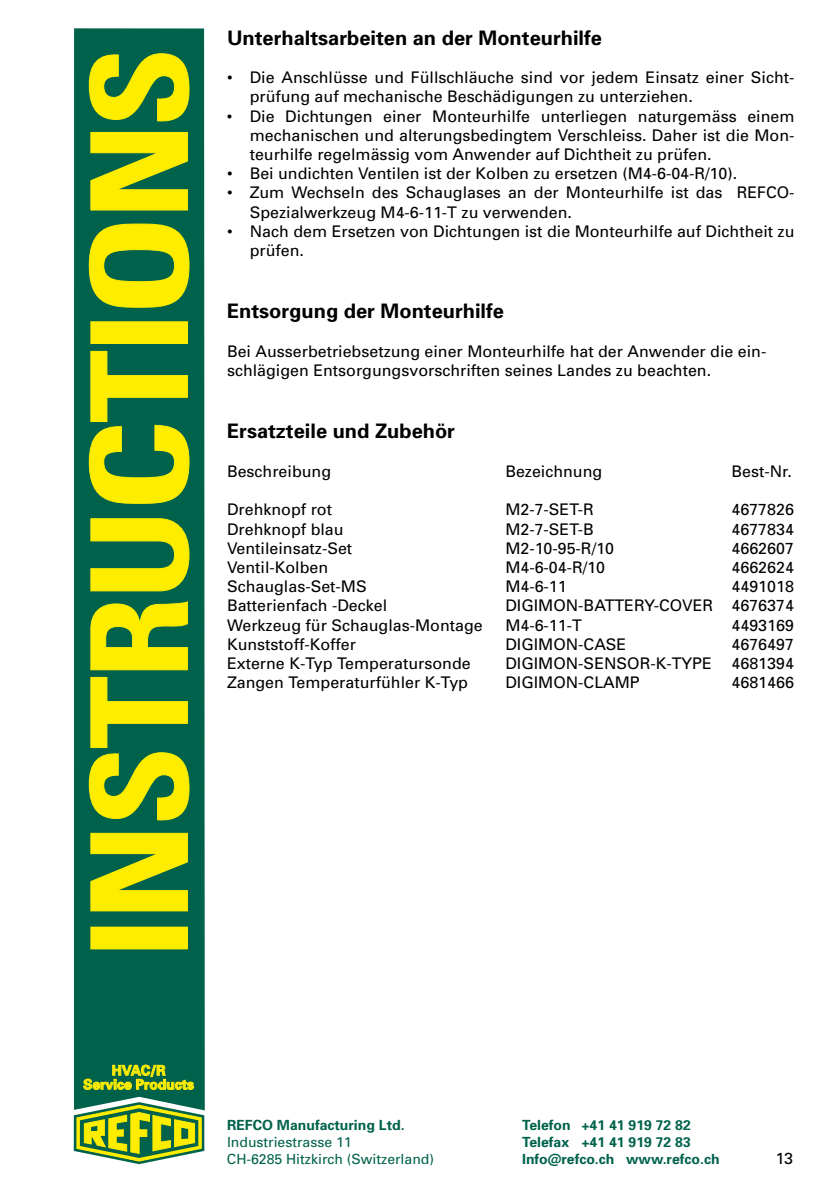
<style>
.page{position:relative;width:840px;height:1191px;background:#fff}
.page>*{position:absolute;margin:0;border:0;box-sizing:border-box;transform-origin:0 0}
.t1{font:700 20px "Univers";color:#000}
.t2{font:16px/19.2px "Univers";color:#000}
.t3{font:700 14px "Univers";color:#00624b}
.t4{font:14px "Univers";color:#00624b}
.t5{font:700 13.8px/14px "Univers";color:#ffed00;text-align:center}
</style>
<div class="page">
<svg style="left:74px;top:1110px;width:130px;height:54px"></svg>
<div style="left:74px;top:28px;width:131px;height:1082px;background:#00624b"></div>
<div style="left:91px;top:927px;width:96px;height:22px;background:#ffed00"></div>
<svg style="left:90px;top:833px;width:97px;height:78px"></svg>
<svg style="left:89px;top:677px;width:100px;height:144px"></svg>
<svg style="left:90px;top:601px;width:97px;height:69px"></svg>
<svg style="left:90px;top:518px;width:99px;height:73px"></svg>
<svg style="left:89px;top:351px;width:100px;height:152px"></svg>
<div style="left:91px;top:322px;width:96px;height:21px;background:#ffed00"></div>
<div style="left:91px;top:321px;width:96px;height:23px;border:1px solid #ffed00"></div>
<svg style="left:89px;top:224px;width:100px;height:83px"></svg>
<svg style="left:90px;top:132px;width:97px;height:78px"></svg>
<svg style="left:89px;top:53px;width:100px;height:69px"></svg>
<svg style="left:83px;top:1064px;width:111px;height:25px"></svg>
<p class="t1" style="left:227px;top:25px;width:376px">Unterhaltsarbeiten an der Monteurhilfe</p>
<p class="t2" style="left:249px;top:68px;width:546px;text-indent:-23px">• Die Anschlüsse und Füllschläuche sind vor jedem Einsatz einer Sicht&shy;prüfung auf mechanische Beschädigungen zu unterziehen.</p>
<p class="t2" style="left:249px;top:106px;width:546px;text-align:justify;text-indent:-23px">• Die Dichtungen einer Monteurhilfe unterliegen naturgemäss einem mechanischen und alterungsbedingtem Verschleiss. Daher ist die Mon&shy;teurhilfe regelmässig vom Anwender auf Dichtheit zu prüfen.</p>
<p class="t2" style="left:227px;top:164px;width:511px">• Bei undichten Ventilen ist der Kolben zu ersetzen (M4-6-04-R/10).</p>
<p class="t2" style="left:249px;top:183px;width:546px;text-indent:-23px">• Zum Wechseln des Schauglases an der Monteurhilfe ist das REFCO-<br>Spezialwerkzeug M4-6-11-T zu verwenden.</p>
<p class="t2" style="left:249px;top:221px;width:546px;text-indent:-23px">• Nach dem Ersetzen von Dichtungen ist die Monteurhilfe auf Dichtheit zu prüfen.</p>
<p class="t1" style="left:227px;top:298px;width:278px">Entsorgung der Monteurhilfe</p>
<p class="t2" style="left:227px;top:341px;width:540px">Bei Ausserbetriebsetzung einer Monteurhilfe hat der Anwender die ein&shy;schlägigen Entsorgungsvorschriften seines Landes zu beachten.</p>
<p class="t1" style="left:227px;top:418px;width:229px">Ersatzteile und Zubehör</p>
<p class="t2" style="left:227px;top:461px;width:106px">Beschreibung</p>
<p class="t2" style="left:505px;top:461px;width:98px">Bezeichnung</p>
<p class="t2" style="left:731px;top:461px;width:62px">Best-Nr.</p>
<p class="t2" style="left:227px;top:500px;width:106px">Drehknopf rot</p>
<p class="t2" style="left:505px;top:500px;width:90px">M2-7-SET-R</p>
<p class="t2" style="left:731px;top:500px;width:64px">4677826</p>
<p class="t2" style="left:227px;top:519px;width:118px">Drehknopf blau</p>
<p class="t2" style="left:505px;top:519px;width:90px">M2-7-SET-B</p>
<p class="t2" style="left:731px;top:519px;width:64px">4677834</p>
<p class="t2" style="left:227px;top:538px;width:127px">Ventileinsatz-Set</p>
<p class="t2" style="left:505px;top:538px;width:110px">M2-10-95-R/10</p>
<p class="t2" style="left:731px;top:538px;width:64px">4662607</p>
<p class="t2" style="left:227px;top:557px;width:103px">Ventil-Kolben</p>
<p class="t2" style="left:505px;top:557px;width:101px">M4-6-04-R/10</p>
<p class="t2" style="left:731px;top:557px;width:64px">4662624</p>
<p class="t2" style="left:227px;top:576px;width:141px">Schauglas-Set-MS</p>
<p class="t2" style="left:505px;top:576px;width:63px">M4-6-11</p>
<p class="t2" style="left:731px;top:576px;width:64px">4491018</p>
<p class="t2" style="left:227px;top:596px;width:162px">Batterienfach -Deckel</p>
<p class="t2" style="left:505px;top:596px;width:290px">DIGIMON-BATTERY-COVER 4676374</p>
<p class="t2" style="left:227px;top:615px;width:257px">Werkzeug für Schauglas-Montage</p>
<p class="t2" style="left:505px;top:615px;width:78px">M4-6-11-T</p>
<p class="t2" style="left:731px;top:615px;width:64px">4493169</p>
<p class="t2" style="left:227px;top:634px;width:130px">Kunststoff-Koffer</p>
<p class="t2" style="left:505px;top:634px;width:122px">DIGIMON-CASE</p>
<p class="t2" style="left:731px;top:634px;width:64px">4676497</p>
<p class="t2" style="left:227px;top:653px;width:245px">Externe K-Typ Temperatursonde</p>
<p class="t2" style="left:505px;top:653px;width:290px">DIGIMON-SENSOR-K-TYPE 4681394</p>
<p class="t2" style="left:227px;top:672px;width:242px">Zangen Temperaturfühler K-Typ</p>
<p class="t2" style="left:505px;top:672px;width:136px">DIGIMON-CLAMP</p>
<p class="t2" style="left:731px;top:672px;width:64px">4681466</p>
<p class="t5" style="left:83px;top:1063px;width:112px">HVAC/R<br>Service Products</p>
<p class="t3" style="left:227px;top:1116px;width:179px">REFCO Manufacturing Ltd.</p>
<p class="t3" style="left:522px;top:1116px;width:170px">Telefon +41 41 919 72 82</p>
<p class="t4" style="left:227px;top:1133px;width:126px">Industriestrasse 11</p>
<p class="t3" style="left:522px;top:1133px;width:170px">Telefax +41 41 919 72 83</p>
<p class="t4" style="left:227px;top:1150px;width:208px">CH-6285 Hitzkirch (Switzerland)</p>
<p class="t3" style="left:522px;top:1149px;width:199px">Info@refco.ch www.refco.ch</p>
<p class="t2" style="left:774px;top:1148px;width:19px">13</p>
</div>
